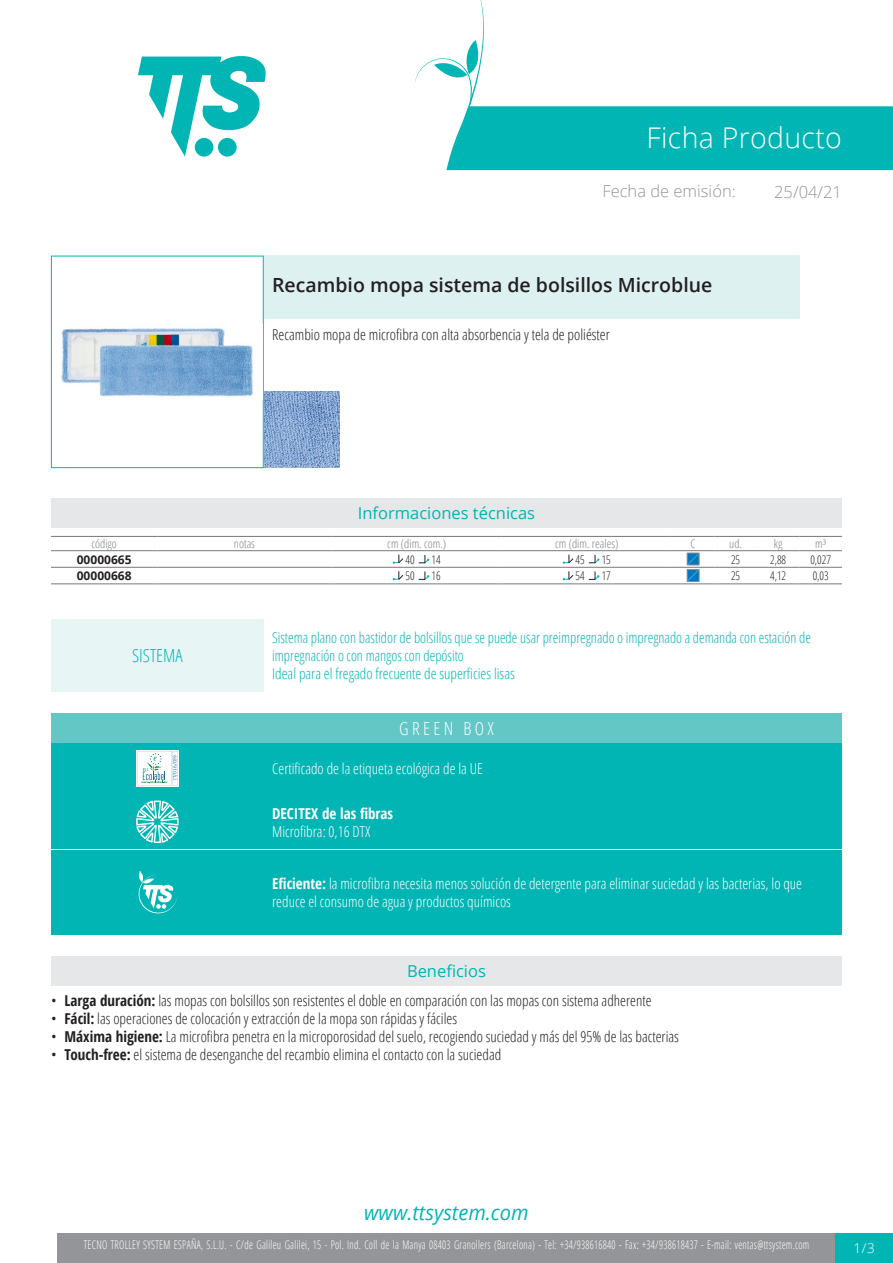
<style>
.page{position:relative;width:893px;height:1263px;background:#fff}
.page>*{position:absolute;margin:0;border:0;box-sizing:border-box;transform-origin:0 0}
.Titolo1{font:300 28.5px "Open Sans";letter-spacing:.01em;color:#fff}
.t1{font:italic 20.85px "Open Sans";color:#00b5b3;scale:.96 1}
.Nome{font:600 19.5px "Open Sans";color:#231f20}
.Titolo6{font:300 18px "Open Sans Condensed";color:#fff}
.Titolo15{font:300 18px "Open Sans Condensed";color:#00b5b3}
.Titolo2{font:300 16.5px "Open Sans";color:#939598}
.Titolo3{font:16.5px "Open Sans";color:#00b5b3}
.Titolo8{font:16.5px "Open Sans";color:#00b5b3}
.Descrizione{font:300 15px "Open Sans Condensed";color:#231f20}
.GreenBoxCam{font:300 15px/18px "Open Sans Condensed";color:#fff}
.DefinizioneSistema{font:300 15px/18px "Open Sans Condensed";color:#00b5b3;scale:.95 1}
.IdealePer{font:300 15px "Open Sans Condensed";color:#00b5b3}
.GreenBoxEcolabel{font:300 15px "Open Sans Condensed";color:#fff}
.GreenBoxDecitexFibre{font:700 15px "Open Sans Condensed";color:#fff}
.GreenBoxDecitexFibre-2{font:300 15px "Open Sans Condensed";color:#fff}
.t2{font:300 13.5px "Open Sans";color:#fff}
.t3{font:300 12px "Open Sans Condensed";letter-spacing:.025em;color:#fff;scale:.85 1}
.TabTecnica_Intestazi{font:300 12px "Open Sans Condensed";color:#808285}
.TabTecnica_Corpo{font:300 12px "Open Sans Condensed";color:#231f20;scale:.95 1}
.TabTecnica_Codice{font:700 12px "Open Sans";color:#231f20}
.t4{font:4.35px "Verdana";color:#24689d}
.s1{font-weight:700}
</style>
<div class="page">
<svg style="left:138px;top:56px;width:128px;height:101px"></svg>
<div style="left:57px;top:1233px;width:779px;height:30px;background:#939598"></div>
<div style="left:836px;top:1233px;width:57px;height:30px;background:#00b5b3"></div>
<svg style="left:415px;top:0;width:478px;height:170px"></svg>
<div style="left:51px;top:256px;width:213px;height:212px;border:1px solid #00b5b3"></div>
<img style="left:52px;top:324px;width:211px;height:75px">
<div style="left:264px;top:256px;width:535px;height:63px;background:#ddf1f0"></div>
<img style="left:264px;top:391px;width:76px;height:76px">
<div style="left:51px;top:498px;width:791px;height:30px;background:#e6e7e9"></div>
<hr style="left:51px;top:536px;width:106px;height:1px;background:#76787b">
<hr style="left:51px;top:550px;width:106px;height:1px;background:#76787b">
<hr style="left:157px;top:536px;width:175px;height:1px;background:#76787b">
<hr style="left:157px;top:550px;width:175px;height:1px;background:#76787b">
<hr style="left:332px;top:536px;width:170px;height:1px;background:#76787b">
<hr style="left:332px;top:550px;width:170px;height:1px;background:#76787b">
<hr style="left:502px;top:536px;width:170px;height:1px;background:#76787b">
<hr style="left:502px;top:550px;width:170px;height:1px;background:#76787b">
<hr style="left:672px;top:536px;width:42px;height:1px;background:#76787b">
<hr style="left:672px;top:550px;width:42px;height:1px;background:#76787b">
<hr style="left:714px;top:536px;width:43px;height:1px;background:#76787b">
<hr style="left:714px;top:550px;width:43px;height:1px;background:#76787b">
<hr style="left:757px;top:536px;width:42px;height:1px;background:#76787b">
<hr style="left:757px;top:550px;width:42px;height:1px;background:#76787b">
<hr style="left:799px;top:536px;width:43px;height:1px;background:#76787b">
<hr style="left:799px;top:550px;width:43px;height:1px;background:#76787b">
<hr style="left:51px;top:567px;width:106px;height:1px;background:#76787b">
<hr style="left:51px;top:584px;width:106px;height:1px;background:#76787b">
<hr style="left:157px;top:567px;width:175px;height:1px;background:#76787b">
<hr style="left:157px;top:584px;width:175px;height:1px;background:#76787b">
<hr style="left:332px;top:567px;width:170px;height:1px;background:#76787b">
<hr style="left:332px;top:584px;width:170px;height:1px;background:#76787b">
<hr style="left:502px;top:567px;width:170px;height:1px;background:#76787b">
<hr style="left:502px;top:584px;width:170px;height:1px;background:#76787b">
<hr style="left:672px;top:567px;width:42px;height:1px;background:#76787b">
<hr style="left:672px;top:584px;width:42px;height:1px;background:#76787b">
<hr style="left:714px;top:567px;width:43px;height:1px;background:#76787b">
<hr style="left:714px;top:584px;width:43px;height:1px;background:#76787b">
<hr style="left:757px;top:567px;width:42px;height:1px;background:#76787b">
<hr style="left:757px;top:584px;width:42px;height:1px;background:#76787b">
<hr style="left:799px;top:567px;width:43px;height:1px;background:#76787b">
<hr style="left:799px;top:584px;width:43px;height:1px;background:#76787b">
<svg style="left:393px;top:555px;width:10px;height:9px"></svg>
<svg style="left:419px;top:555px;width:10px;height:8px"></svg>
<svg style="left:563px;top:555px;width:10px;height:9px"></svg>
<svg style="left:589px;top:555px;width:11px;height:8px"></svg>
<svg style="left:393px;top:571px;width:10px;height:9px"></svg>
<svg style="left:419px;top:571px;width:10px;height:9px"></svg>
<svg style="left:563px;top:571px;width:10px;height:9px"></svg>
<svg style="left:589px;top:571px;width:11px;height:9px"></svg>
<svg style="left:687px;top:553px;width:12px;height:27px"></svg>
<div style="left:687px;top:569px;width:12px;height:13px;border:1px solid #87898c"></div>
<div style="left:51px;top:619px;width:213px;height:72px;background:#e8f5f5"></div>
<div style="left:51px;top:713px;width:791px;height:30px;background:#63c7c6"></div>
<div style="left:51px;top:743px;width:213px;height:51px;background:#00b5b3"></div>
<div style="left:136px;top:750px;width:43px;height:36px;background:#fff"></div>
<svg style="left:137px;top:751px;width:41px;height:35px"></svg>
<div style="left:264px;top:743px;width:578px;height:51px;background:#00b5b3"></div>
<div style="left:51px;top:794px;width:213px;height:55px;background:#00b5b3"></div>
<svg style="left:136px;top:800px;width:43px;height:43px"></svg>
<div style="left:264px;top:794px;width:578px;height:55px;background:#00b5b3"></div>
<div style="left:51px;top:850px;width:213px;height:84px;background:#00b5b3"></div>
<svg style="left:138px;top:871px;width:40px;height:42px"></svg>
<div style="left:264px;top:850px;width:578px;height:84px;background:#00b5b3"></div>
<div style="left:51px;top:956px;width:791px;height:30px;background:#e6e7e9"></div>
<p class="Titolo1" style="left:647px;top:118px;width:197px">Ficha Producto</p>
<p class="Titolo2" style="left:602px;top:180px;width:135px">Fecha de emisión:</p>
<p class="Titolo2" style="left:774px;top:180px;width:69px">25/04/21</p>
<p class="Nome" style="left:272px;top:271px;width:442px">Recambio mopa sistema de bolsillos Microblue</p>
<p class="Descrizione" style="left:272px;top:324px;width:339px">Recambio mopa de microfibra con alta absorbencia y tela de poliéster</p>
<p class="Titolo3" style="left:358px;top:502px;width:179px">Informaciones técnicas</p>
<p class="TabTecnica_Intestazi" style="left:91px;top:535px;width:27px">código</p>
<p class="TabTecnica_Intestazi" style="left:234px;top:535px;width:23px">notas</p>
<p class="TabTecnica_Intestazi" style="left:387px;top:535px;width:60px">cm (dim. com.)</p>
<p class="TabTecnica_Intestazi" style="left:555px;top:535px;width:65px">cm (dim. reales)</p>
<p class="TabTecnica_Intestazi" style="left:691px;top:535px;width:7px">C</p>
<p class="TabTecnica_Intestazi" style="left:729px;top:535px;width:14px">ud.</p>
<p class="TabTecnica_Intestazi" style="left:774px;top:535px;width:10px">kg</p>
<p class="TabTecnica_Intestazi" style="left:815px;top:535px;width:13px">m³</p>
<p class="TabTecnica_Codice" style="left:77px;top:551px;width:56px">00000665</p>
<p class="TabTecnica_Corpo" style="left:405px;top:551px;width:11px">40</p>
<p class="TabTecnica_Corpo" style="left:432px;top:551px;width:11px">14</p>
<p class="TabTecnica_Corpo" style="left:576px;top:551px;width:11px">45</p>
<p class="TabTecnica_Corpo" style="left:602px;top:551px;width:11px">15</p>
<p class="TabTecnica_Corpo" style="left:731px;top:551px;width:11px">25</p>
<p class="TabTecnica_Corpo" style="left:770px;top:551px;width:18px">2,88</p>
<p class="TabTecnica_Corpo" style="left:810px;top:551px;width:23px">0,027</p>
<p class="TabTecnica_Codice" style="left:77px;top:567px;width:56px">00000668</p>
<p class="TabTecnica_Corpo" style="left:405px;top:568px;width:11px">50</p>
<p class="TabTecnica_Corpo" style="left:432px;top:568px;width:11px">16</p>
<p class="TabTecnica_Corpo" style="left:576px;top:568px;width:11px">54</p>
<p class="TabTecnica_Corpo" style="left:602px;top:568px;width:11px">17</p>
<p class="TabTecnica_Corpo" style="left:731px;top:568px;width:11px">25</p>
<p class="TabTecnica_Corpo" style="left:770px;top:568px;width:18px">4,12</p>
<p class="TabTecnica_Corpo" style="left:813px;top:568px;width:18px">0,03</p>
<p class="Titolo15" style="left:132px;top:643px;width:52px">SISTEMA</p>
<p class="DefinizioneSistema" style="left:272px;top:628px;width:569px">Sistema plano con bastidor de bolsillos que se puede usar preimpregnado o impregnado a demanda con estación de impregnación o con mangos con depósito</p>
<p class="IdealePer" style="left:272px;top:663px;width:244px">Ideal para el fregado frecuente de superficies lisas</p>
<p class="Titolo6" style="left:399px;top:716px;width:96px">G R E E N B O X</p>
<p class="t4" style="left:172px;top:780px;width:26px;rotate:-90deg">IT/016/039</p>
<p class="GreenBoxEcolabel" style="left:272px;top:758px;width:212px">Certificado de la etiqueta ecológica de la UE</p>
<p class="GreenBoxDecitexFibre" style="left:272px;top:803px;width:123px">DECITEX de las fibras</p>
<p class="GreenBoxDecitexFibre-2" style="left:272px;top:821px;width:100px">Microfibra: 0,16 DTX</p>
<p class="GreenBoxCam" style="left:272px;top:874px;width:531px"><span class="s1">Eficiente:</span> la microfibra necesita menos solución de detergente para eliminar suciedad y las bacterias, lo que reduce el consumo de agua y productos químicos</p>
<p class="Titolo8" style="left:407px;top:960px;width:80px">Beneficios</p>
<p class="Descrizione" style="left:51px;top:990px;width:602px">• <span class="s1">Larga duración:</span> las mopas con bolsillos son resistentes el doble en comparación con las mopas con sistema adherente</p>
<p class="Descrizione" style="left:51px;top:1008px;width:408px">• <span class="s1">Fácil:</span> las operaciones de colocación y extracción de la mopa son rápidas y fáciles</p>
<p class="Descrizione" style="left:51px;top:1026px;width:629px">• <span class="s1">Máxima higiene:</span> La microfibra penetra en la microporosidad del suelo, recogiendo suciedad y más del 95% de las bacterias</p>
<p class="Descrizione" style="left:51px;top:1044px;width:452px">• <span class="s1">Touch-free:</span> el sistema de desenganche del recambio elimina el contacto con la suciedad</p>
<h2 class="t1" style="left:364px;top:1198px;width:173px">www.ttsystem.com</h2>
<p class="t3" style="left:84px;top:1236px;width:855px">TECNO TROLLEY SYSTEM ESPAÑA, S.L.U. - C/de Galileu Galilei, 15 - Pol. Ind. Coll de la Manya 08403 Granollers (Barcelona) - Tel: +34/938616840 - Fax: +34/938618437 - E-mail: ventas@ttsystem.com</p>
<p class="t2" style="left:854px;top:1239px;width:23px">1/3</p>
</div>
